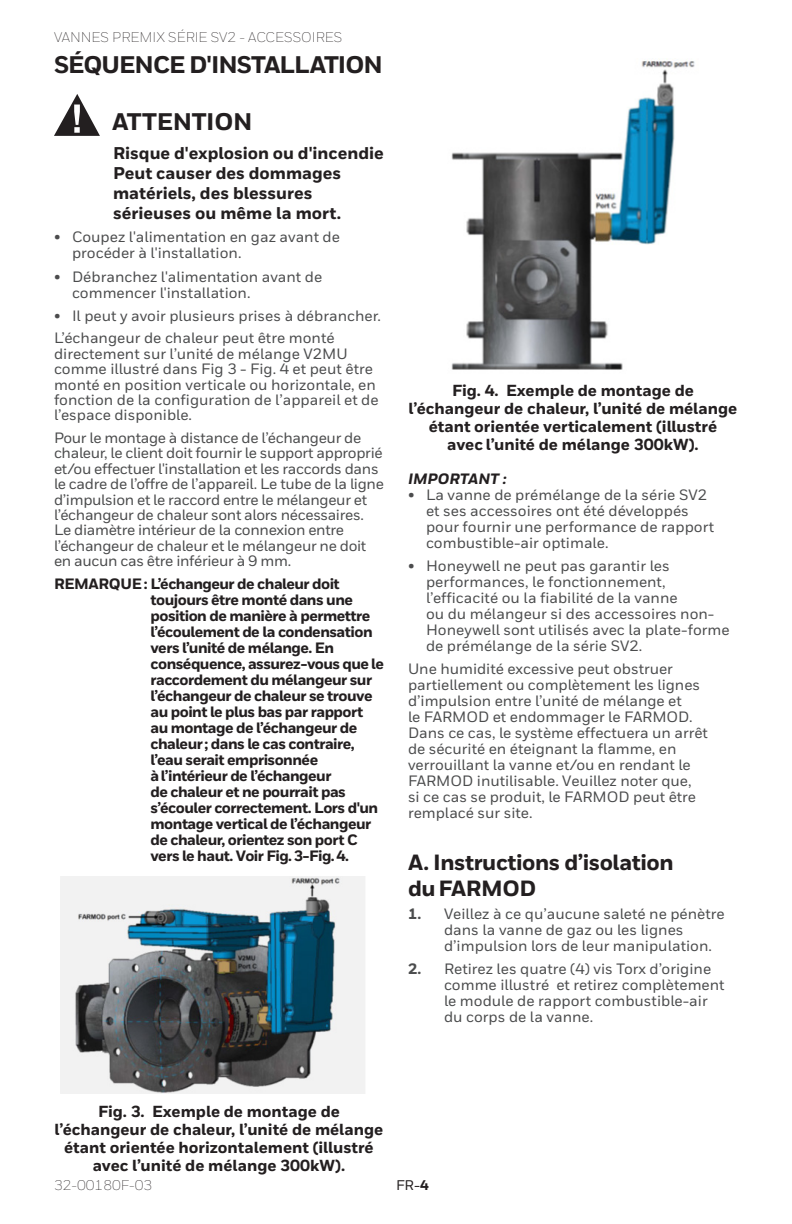
<style>
.page{position:relative;width:792px;height:1224px;background:#fff}
.page>*{position:absolute;margin:0;border:0;box-sizing:border-box;transform-origin:0 0}
.t1{font:800 24px "Honeywell Sans";letter-spacing:-.04em;color:#231f20}
.t2{font:800 24px "Honeywell Sans";letter-spacing:-.015em;color:#231f20}
.t3{font:800 22px/26px "Honeywell Sans";letter-spacing:-.02em;color:#231f20}
.t4{font:800 17px/20px "Honeywell Sans";color:#231f20}
.t5{font:800 16px/18px "Honeywell Sans";color:#231f20;text-align:center}
.t6{font:500 15px/16px "Honeywell Sans";color:#4b4c4d}
.t7{font:800 15px/16px "Honeywell Sans";letter-spacing:-.035em;color:#231f20}
.t8{font:500 15px/15.4px "Honeywell Sans";letter-spacing:-.02em;color:#4b4c4d}
.t9{font:italic 800 15px "Honeywell Sans";color:#231f20}
.t10{font:300 14px "Honeywell Sans";color:#231f20}
.t11{font:500 14px "Honeywell Sans";color:#231f20}
.s1{font-weight:800}
</style>
<div class="page">
<svg style="left:54px;top:94px;width:46px;height:42px"></svg>
<img style="left:61px;top:876px;width:304px;height:217px">
<img style="left:451px;top:61px;width:244px;height:309px">
<p class="t10" style="left:54px;top:29px;width:290px">VANNES PREMIX SÉRIE SV2 - ACCESSOIRES</p>
<h1 class="t1" style="left:54px;top:50px;width:330px">SÉQUENCE D'INSTALLATION</h1>
<h1 class="t2" style="left:112px;top:107px;width:142px">ATTENTION</h1>
<p class="t4" style="left:113px;top:144px;width:272px">Risque d'explosion ou d'incendie<br>Peut causer des dommages matériels, des blessures sérieuses ou même la mort.</p>
<p class="t6" style="left:72px;top:229px;width:270px;text-indent:-18px">• Coupez l'alimentation en gaz avant de procéder à l'installation.</p>
<p class="t6" style="left:72px;top:269px;width:252px;text-indent:-18px">• Débranchez l'alimentation avant de commencer l'installation.</p>
<p class="t6" style="left:54px;top:305px;width:329px;line-height:22.6px">• Il peut y avoir plusieurs prises à débrancher.<br>L’échangeur de chaleur peut être monté</p>
<p class="t6" style="left:54px;top:346px;width:326px;line-height:15.4px">directement sur l’unité de mélange V2MU comme illustré dans Fig 3 - Fig. 4 et peut être monté en position verticale ou horizontale, en fonction de la configuration de l’appareil et de l’espace disponible.</p>
<p class="t8" style="left:54px;top:430px;width:331px">Pour le montage à distance de l’échangeur de chaleur, le client doit fournir le support approprié et/ou effectuer l'installation et les raccords dans le cadre de l’offre de l’appareil. Le tube de la ligne d’impulsion et le raccord entre le mélangeur et l’échangeur de chaleur sont alors nécessaires.<br>Le diamètre intérieur de la connexion entre l’échangeur de chaleur et le mélangeur ne doit en aucun cas être inférieur à 9 mm.</p>
<p class="t7" style="left:151px;top:577px;width:235px;text-indent:-97px">REMARQUE : L’échangeur de chaleur doit toujours être monté dans une position de manière à permettre l’écoulement de la condensation vers l’unité de mélange. En conséquence, assurez-vous que le raccordement du mélangeur sur l’échangeur de chaleur se trouve au point le plus bas par rapport au montage de l’échangeur de chaleur ; dans le cas contraire, l’eau serait emprisonnée<br>à l’intérieur de l’échangeur<br>de chaleur et ne pourrait pas s’écouler correctement. Lors d'un montage vertical de l’échangeur de chaleur, orientez son port C vers le haut. Voir Fig. 3-Fig. 4.</p>
<p class="t5" style="left:409px;top:382px;width:330px">Fig. 4. Exemple de montage de l’échangeur de chaleur, l’unité de mélange étant orientée verticalement (illustré<br>avec l’unité de mélange 300kW).</p>
<p class="t9" style="left:408px;top:470px;width:100px">IMPORTANT :</p>
<p class="t6" style="left:426px;top:487px;width:290px;text-indent:-18px">• La vanne de prémélange de la série SV2 et ses accessoires ont été développés pour fournir une performance de rapport combustible-air optimale.</p>
<p class="t6" style="left:426px;top:558px;width:305px;text-indent:-18px">• Honeywell ne peut pas garantir les performances, le fonctionnement, l’efficacité ou la fiabilité de la vanne<br>ou du mélangeur si des accessoires non-Honeywell sont utilisés avec la plate-forme de prémélange de la série SV2.</p>
<p class="t6" style="left:408px;top:662px;width:302px">Une humidité excessive peut obstruer partiellement ou complètement les lignes d’impulsion entre l’unité de mélange et<br>le FARMOD et endommager le FARMOD.<br>Dans ce cas, le système effectuera un arrêt de sécurité en éteignant la flamme, en verrouillant la vanne et/ou en rendant le FARMOD inutilisable. Veuillez noter que,<br>si ce cas se produit, le FARMOD peut être remplacé sur site.</p>
<h2 class="t3" style="left:408px;top:850px;width:267px">A. Instructions d’isolation du FARMOD</h2>
<p class="t6" style="left:444px;top:906px;width:282px;text-indent:-36px"><span class="s1">1.</span> Veillez à ce qu’aucune saleté ne pénètre dans la vanne de gaz ou les lignes d’impulsion lors de leur manipulation.</p>
<p class="t6" style="left:444px;top:962px;width:282px;text-indent:-36px"><span class="s1">2.</span> Retirez les quatre (4) vis Torx d’origine comme illustré et retirez complètement le module de rapport combustible-air du corps de la vanne.</p>
<p class="t5" style="left:55px;top:1103px;width:330px">Fig. 3. Exemple de montage de l’échangeur de chaleur, l’unité de mélange étant orientée horizontalement (illustré avec l’unité de mélange 300kW).</p>
<p class="t10" style="left:54px;top:1177px;width:100px">32-00180F-03</p>
<p class="t11" style="left:396px;top:1177px;width:34px">FR-<span class="s1">4</span></p>
</div>
